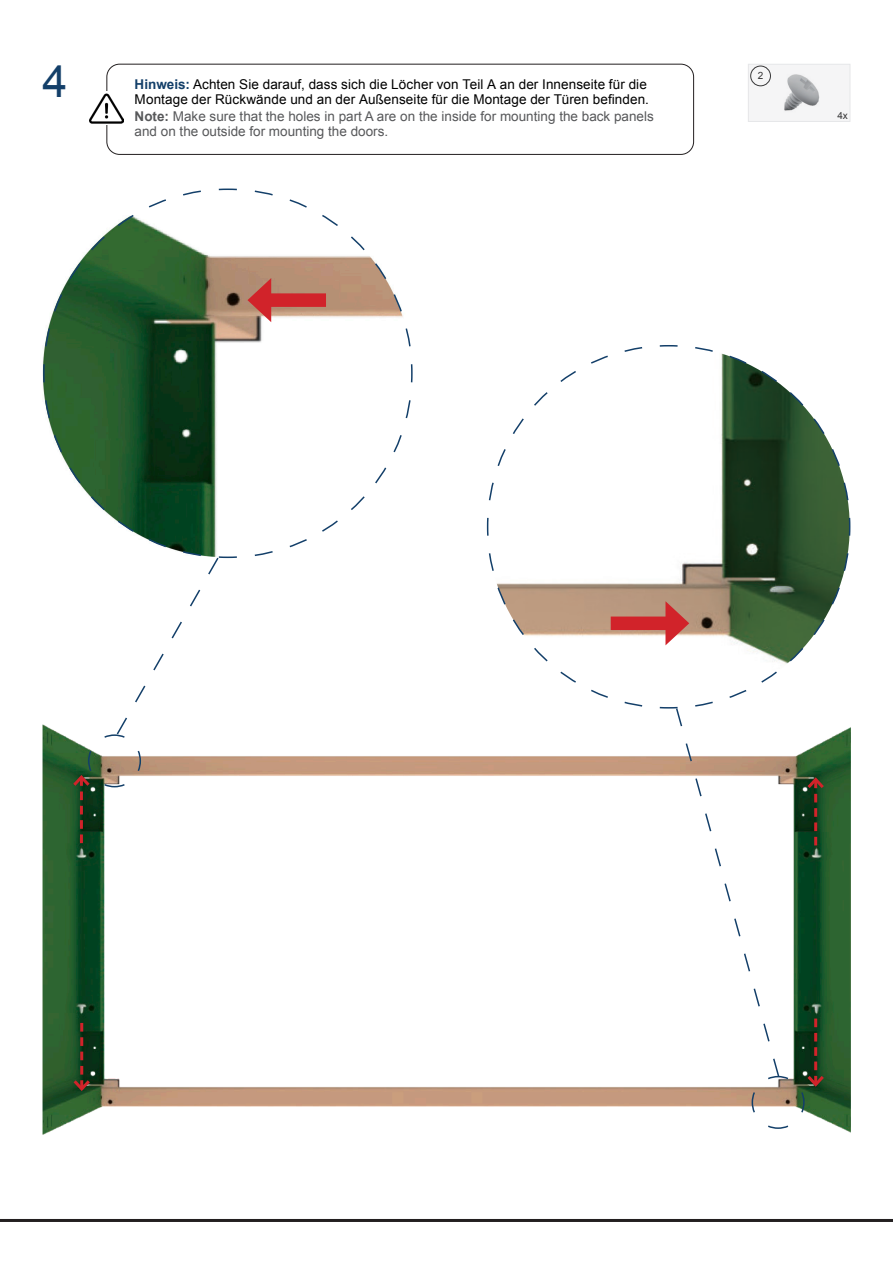
<style>
.page{position:relative;width:893px;height:1263px;background:#fff}
.page>*{position:absolute;margin:0;border:0;box-sizing:border-box;transform-origin:0 0}
.t1{font:45px "Arial";color:#133f69}
.t2{font:13.5px/15px "Arial";letter-spacing:.005em;color:#000}
.t3{font:13.5px/15px "Arial";color:#57585a}
.t4{font:10.05px "Arial";color:#383839}
.s1{font-weight:700;color:#133f69}
.s2{font-weight:700}
</style>
<div class="page">
<hr style="left:0;top:1219px;width:893px;height:3px;background:#231f20">
<img style="left:43px;top:724px;width:807px;height:411px">
<div style="left:106px;top:64px;width:588px;height:91px;border:1px solid #231f20;border-radius:13px"></div>
<img style="left:90px;top:91px;width:33px;height:33px">
<div style="left:748px;top:64px;width:102px;height:57px;background:#f5f5f6"></div>
<img style="left:784px;top:74px;width:36px;height:37px">
<div style="left:748px;top:64px;width:102px;height:58px;border:1px solid #e6e7e9"></div>
<div style="left:750px;top:66px;width:21px;height:20px;border:1px solid #383839;border-radius:50%"></div>
<svg style="left:70px;top:1023px;width:23px;height:70px;background:#293f21"></svg>
<svg style="left:42px;top:188px;width:371px;height:371px"></svg>
<svg style="left:244px;top:188px;width:168px;height:160px"></svg>
<svg style="left:486px;top:345px;width:365px;height:364px"></svg>
<div style="left:611px;top:616px;width:64px;height:14px;background:#d1232a"></div>
<svg style="left:44px;top:399px;width:176px;height:444px"></svg>
<svg style="left:665px;top:543px;width:185px;height:587px"></svg>
<p class="t1" style="left:43px;top:51px;width:27px">4</p>
<p class="t2" style="left:135px;top:77px;width:516px"><span class="s1">Hinweis:</span> Achten Sie darauf, dass sich die Löcher von Teil A an der Innenseite für die<br>Montage der Rückwände und an der Außenseite für die Montage der Türen befinden.</p>
<p class="t3" style="left:135px;top:108px;width:521px"><span class="s2">Note:</span> Make sure that the holes in part A are on the inside for mounting the back panels and on the outside for mounting the doors.</p>
<p class="t4" style="left:758px;top:69px;width:7px">2</p>
<p class="t4" style="left:837px;top:109px;width:12px">4x</p>
</div>
